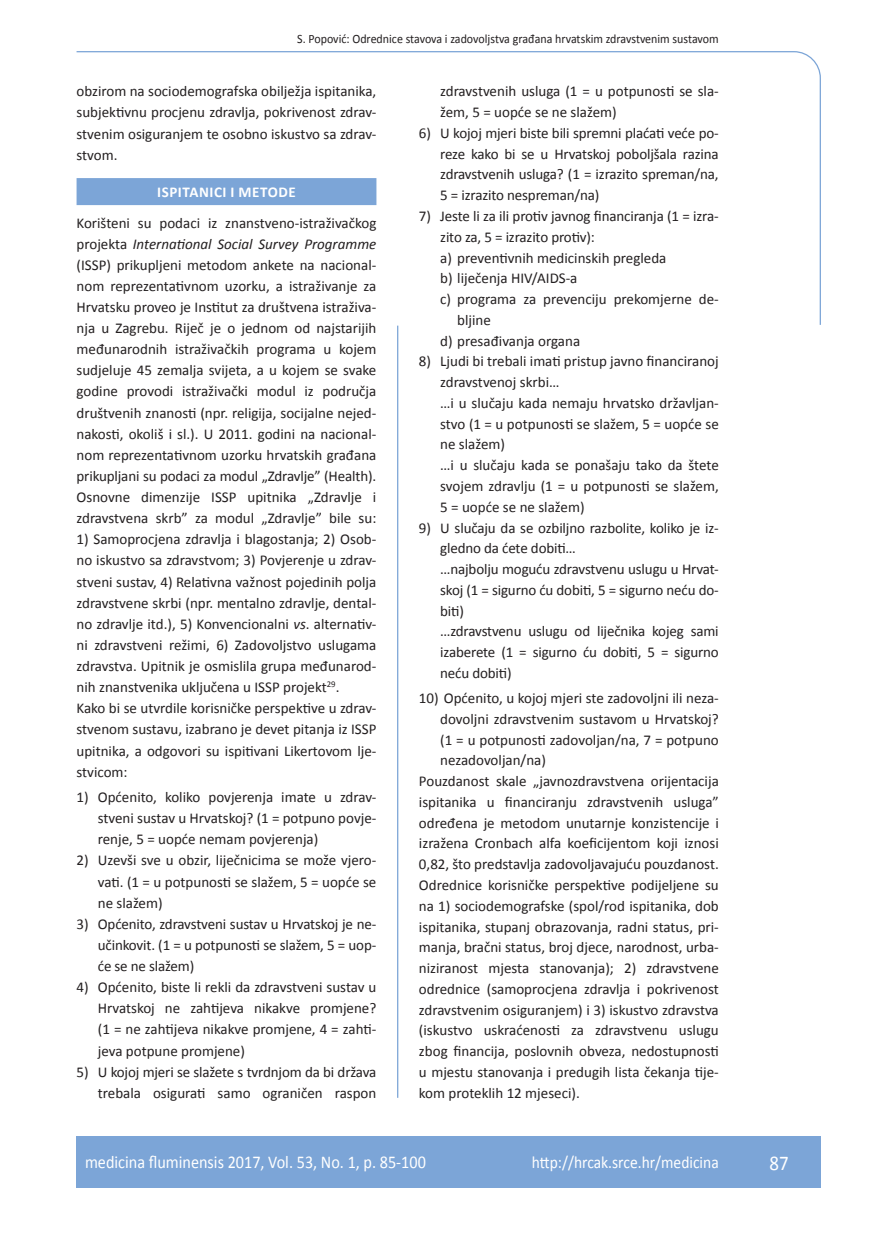
<style>
.page{position:relative;width:872px;height:1234px;background:#fff}
.page>*{position:absolute;margin:0;border:0;box-sizing:border-box;transform-origin:0 0}
.t1{font:21px "Calibri";color:#fff;scale:.9 1}
.t2{font:18px "Calibri";color:#fff;scale:.9 1}
.t3{font:17.25px "Calibri";color:#fff;scale:.9 1}
.t4{font:15px/21.1px "Calibri";color:#231f20;text-align:justify}
.t5{font:700 15px "Calibri";letter-spacing:.04em;color:#fff}
.t6{font:12.75px "Calibri";color:#231f20;scale:.94 1}
.s1{font-style:italic}
</style>
<div class="page">
<svg style="left:76px;top:51px;width:745px;height:275px"></svg>
<hr style="left:397px;top:325px;width:1px;height:772px;background:#7ca5d7">
<div style="left:77px;top:1135px;width:744px;height:51px;background:#7ca5d7"></div>
<div style="left:77px;top:178px;width:299px;height:27px;background:#7ca5d7"></div>
<p class="t6" style="left:297px;top:30px;width:450px">S. Popović: Odrednice stavova i zadovoljstva građana hrvatskim zdravstvenim sustavom</p>
<p class="t4" style="left:77px;top:80px;width:301px">obzirom na sociodemografska obilježja ispitanika, subjektivnu procjenu zdravlja, pokrivenost zdrav&shy;stvenim osiguranjem te osobno iskustvo sa zdrav&shy;stvom.</p>
<p class="t5" style="left:157px;top:182px;width:140px">ISPITANICI I METODE</p>
<p class="t4" style="left:77px;top:211px;width:301px">Korišteni su podaci iz znanstveno-istraživačkog projekta <span class="s1">International Social Survey Programme </span>(ISSP) prikupljeni metodom ankete na nacional&shy;nom reprezentativnom uzorku, a istraživanje za Hrvatsku proveo je Institut za društvena istraživa&shy;nja u Zagrebu. Riječ je o jednom od najstarijih međunarodnih istraživačkih programa u kojem sudjeluje 45 zemalja svijeta, a u kojem se svake godine provodi istraživački modul iz područja društvenih znanosti (npr. religija, socijalne nejed&shy;nakosti, okoliš i sl.). U 2011. godini na nacional&shy;nom reprezentativnom uzorku hrvatskih građana prikupljani su podaci za modul „Zdravlje” (Health).<br>Osnovne dimenzije ISSP upitnika „Zdravlje i zdravstvena skrb” za modul „Zdravlje” bile su:</p>
<p class="t4" style="left:77px;top:528px;width:301px;text-align:left">1) Samoprocjena zdravlja i blagostanja; 2) Osob&shy;no iskustvo sa zdravstvom; 3) Povjerenje u zdrav&shy;stveni sustav, 4) Relativna važnost pojedinih polja zdravstvene skrbi (npr. mentalno zdravlje, dental&shy;no zdravlje itd.), 5) Konvencionalni <span class="s1">vs</span>. alternativ&shy;ni zdravstveni režimi, 6) Zadovoljstvo uslugama zdravstva. Upitnik je osmislila grupa međunarod&shy;nih znanstvenika uključena u ISSP projekt<sup>29</sup>.<br>Kako bi se utvrdile korisničke perspektive u zdrav&shy;stvenom sustavu, izabrano je devet pitanja iz ISSP upitnika, a odgovori su ispitivani Likertovom lje&shy;stvicom:</p>
<p class="t4" style="left:98px;top:785px;width:280px;text-indent:-21px">1) Općenito, koliko povjerenja imate u zdrav&shy;stveni sustav u Hrvatskoj? (1 = potpuno povje&shy;renje, 5 = uopće nemam povjerenja)</p>
<p class="t4" style="left:98px;top:849px;width:280px;text-indent:-21px">2) Uzevši sve u obzir, liječnicima se može vjero&shy;vati. (1 = u potpunosti se slažem, 5 = uopće se ne slažem)</p>
<p class="t4" style="left:98px;top:912px;width:280px;text-indent:-21px">3) Općenito, zdravstveni sustav u Hrvatskoj je ne&shy;učinkovit. (1 = u potpunosti se slažem, 5 = uop&shy;će se ne slažem)</p>
<p class="t4" style="left:98px;top:975px;width:280px;text-indent:-21px">4) Općenito, biste li rekli da zdravstveni sustav u Hrvatskoj ne zahtijeva nikakve promjene? (1 = ne zahtijeva nikakve promjene, 4 = zahti&shy;jeva potpune promjene)</p>
<p class="t4" style="left:77px;top:1060px;width:301px;text-align:right">5) U kojoj mjeri se slažete s tvrdnjom da bi država trebala osigurati samo ograničen raspon</p>
<p class="t4" style="left:440px;top:80px;width:280px;line-height:20.7px">zdravstvenih usluga (1 = u potpunosti se sla&shy;žem, 5 = uopće se ne slažem)</p>
<p class="t4" style="left:440px;top:122px;width:280px;line-height:20.7px;text-indent:-21px">6) U kojoj mjeri biste bili spremni plaćati veće po&shy;reze kako bi se u Hrvatskoj poboljšala razina zdravstvenih usluga? (1 = izrazito spreman/na, 5 = izrazito nespreman/na)</p>
<p class="t4" style="left:419px;top:205px;width:301px">7) Jeste li za ili protiv javnog financiranja (1 = izra-</p>
<p class="t4" style="left:440px;top:225px;width:156px">zito za, 5 = izrazito protiv):</p>
<p class="t4" style="left:440px;top:246px;width:228px">a) preventivnih medicinskih pregleda</p>
<p class="t4" style="left:440px;top:267px;width:139px">b) liječenja HIV/AIDS-a</p>
<p class="t4" style="left:440px;top:288px;width:280px">c) programa za prevenciju prekomjerne de-</p>
<p class="t4" style="left:457px;top:308px;width:35px">bljine</p>
<p class="t4" style="left:440px;top:329px;width:141px">d) presađivanja organa</p>
<p class="t4" style="left:440px;top:350px;width:280px;line-height:20.7px;text-align:left;text-indent:-21px">8) Ljudi bi trebali imati pristup javno financiranoj zdravstvenoj skrbi…<br>…i u slučaju kada nemaju hrvatsko državljan&shy;stvo (1 = u potpunosti se slažem, 5 = uopće se ne slažem)<br>…i u slučaju kada se ponašaju tako da štete svojem zdravlju (1 = u potpunosti se slažem, 5 = uopće se ne slažem)</p>
<p class="t4" style="left:440px;top:516px;width:280px;line-height:20.7px;text-align:left;text-indent:-21px">9) U slučaju da se ozbiljno razbolite, koliko je iz&shy;gledno da ćete dobiti…<br>…najbolju moguću zdravstvenu uslugu u Hrvat&shy;skoj (1 = sigurno ću dobiti, 5 = sigurno neću do&shy;biti)<br>…zdravstvenu uslugu od liječnika kojeg sami izaberete (1 = sigurno ću dobiti, 5 = sigurno neću dobiti)</p>
<p class="t4" style="left:419px;top:686px;width:301px">10) Općenito, u kojoj mjeri ste zadovoljni ili neza-</p>
<p class="t4" style="left:440px;top:707px;width:280px">dovoljni zdravstvenim sustavom u Hrvatskoj?</p>
<p class="t4" style="left:440px;top:728px;width:280px">(1 = u potpunosti zadovoljan/na, 7 = potpuno</p>
<p class="t4" style="left:440px;top:749px;width:107px">nezadovoljan/na)</p>
<p class="t4" style="left:419px;top:769px;width:301px">Pouzdanost skale „javnozdravstvena orijentacija</p>
<p class="t4" style="left:419px;top:790px;width:301px">ispitanika u financiranju zdravstvenih usluga”</p>
<p class="t4" style="left:419px;top:811px;width:301px">određena je metodom unutarnje konzistencije i</p>
<p class="t4" style="left:419px;top:832px;width:301px">izražena Cronbach alfa koeficijentom koji iznosi</p>
<p class="t4" style="left:419px;top:852px;width:301px">0,82, što predstavlja zadovoljavajuću pouzdanost.</p>
<p class="t4" style="left:419px;top:873px;width:301px">Odrednice korisničke perspektive podijeljene su</p>
<p class="t4" style="left:419px;top:894px;width:301px">na 1) sociodemografske (spol/rod ispitanika, dob</p>
<p class="t4" style="left:419px;top:915px;width:301px">ispitanika, stupanj obrazovanja, radni status, pri-</p>
<p class="t4" style="left:419px;top:935px;width:301px">manja, bračni status, broj djece, narodnost, urba-</p>
<p class="t4" style="left:419px;top:956px;width:301px">niziranost mjesta stanovanja); 2) zdravstvene</p>
<p class="t4" style="left:419px;top:977px;width:301px">odrednice (samoprocjena zdravlja i pokrivenost</p>
<p class="t4" style="left:419px;top:998px;width:301px">zdravstvenim osiguranjem) i 3) iskustvo zdravstva</p>
<p class="t4" style="left:419px;top:1018px;width:301px">(iskustvo uskraćenosti za zdravstvenu uslugu</p>
<p class="t4" style="left:419px;top:1039px;width:301px">zbog financija, poslovnih obveza, nedostupnosti</p>
<p class="t4" style="left:419px;top:1060px;width:301px">u mjestu stanovanja i predugih lista čekanja tije-</p>
<p class="t4" style="left:419px;top:1081px;width:162px">kom proteklih 12 mjeseci).</p>
<p class="t2" style="left:85px;top:1150px;width:380px">medicina fluminensis 2017, Vol. 53, No. 1, p. 85-100</p>
<p class="t3" style="left:532px;top:1151px;width:209px">http://hrcak.srce.hr/medicina</p>
<h1 class="t1" style="left:769px;top:1149px;width:23px">87</h1>
</div>
